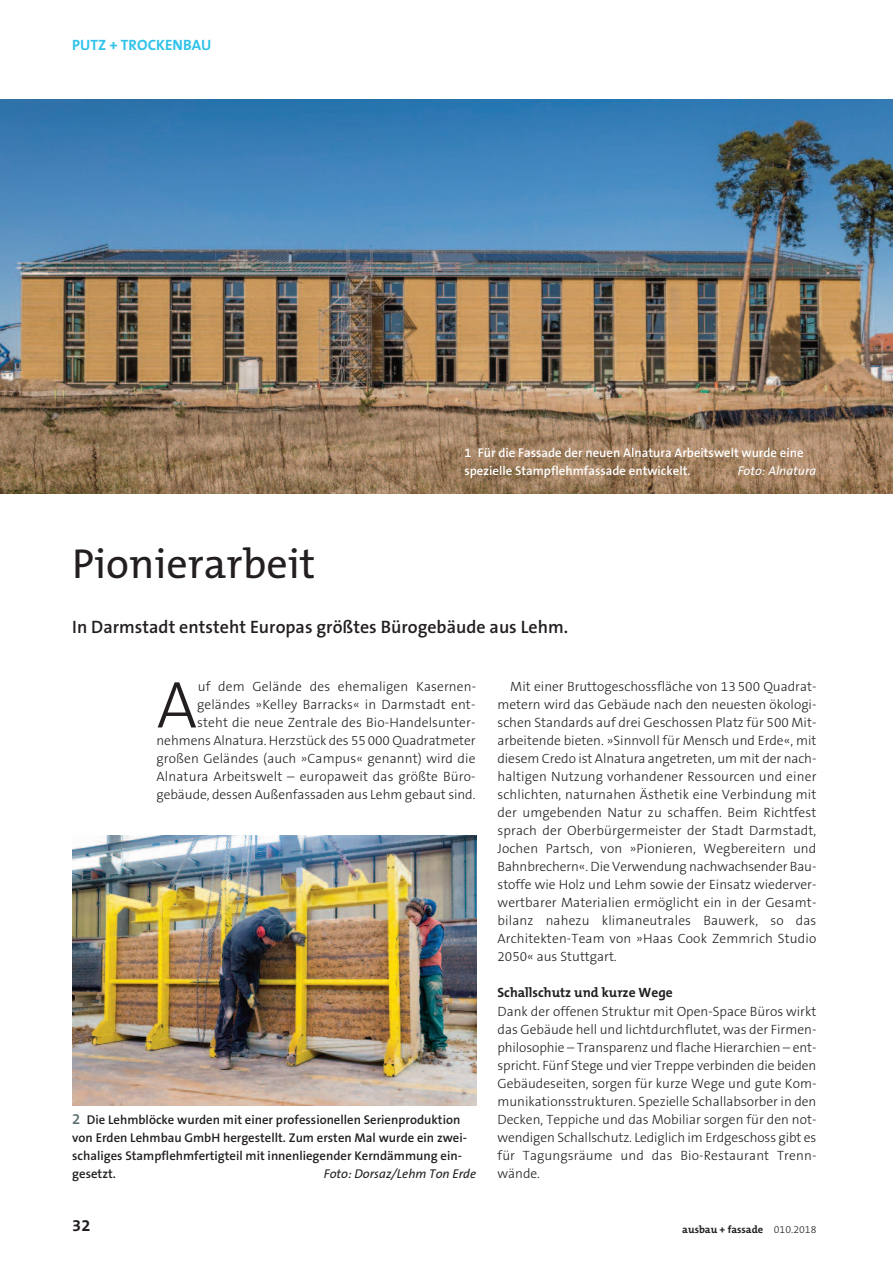
<style>
.page{position:relative;width:893px;height:1263px;background:#fff}
.page>*{position:absolute;margin:0;border:0;box-sizing:border-box;transform-origin:0 0}
.t1{font:300 66.75px "The Sans B3";color:#231f20}
.t2{font:42px "The Mix B5 Plain";color:#231f20}
.t3{font:600 18px "The Sans B6";color:#231f20}
.t4{font:700 16.5px "The Mix B7";color:#231f20}
.t5{font:700 15px "The Sans B7";color:#31c3e9}
.t6{font:300 13.5px/18px "The Sans B3";letter-spacing:.01em;color:#231f20;text-align:justify}
.t7{font:700 13.5px "The Mix B7";color:#231f20}
.t8{font:600 12.75px/18px "The Sans B6";color:#231f20}
.t9{font:600 12.75px/18px "The Sans B6";color:#fff}
.t10{font:italic 12.75px "The Sans B5 Plain";color:#231f20}
.t11{font:italic 12.75px "The Sans B5 Plain";color:#fff}
.t12{font:700 10.5px "The Mix B7";color:#231f20}
.s1{font-size:15px;color:#596a70}
.s2{font-family:"The Sans B3";font-weight:300}
</style>
<div class="page">
<img style="left:0;top:100px;width:893px;height:393px">
<img style="left:72px;top:835px;width:404px;height:270px">
<p class="t5" style="left:72px;top:37px;width:141px">PUTZ + TROCKENBAU</p>
<h2 class="t2" style="left:72px;top:542px;width:245px">Pionierarbeit</h2>
<p class="t9" style="left:464px;top:444px;width:341px">1 Für die Fassade der neuen Alnatura Arbeitswelt wurde eine spezielle Stampflehmfassade entwickelt.</p>
<p class="t11" style="left:738px;top:464px;width:80px">Foto: Alnatura</p>
<h3 class="t3" style="left:72px;top:618px;width:497px">In Darmstadt entsteht Europas größtes Bürogebäude aus Lehm.</h3>
<p class="t6" style="left:157px;top:678px;width:321px;text-align:right">uf dem Gelände des ehemaligen Kasernen&shy;geländes »Kelley Barracks« in Darmstadt ent-<br>steht die neue Zentrale des Bio-Handelsunter&shy;nehmens Alnatura. Herzstück des 55 000 Quadratmeter großen Geländes (auch »Campus« genannt) wird die Alnatura Arbeitswelt – europaweit das größte Büro&shy;gebäude, dessen Außenfassaden aus Lehm gebaut sind.</p>
<h1 class="t1" style="left:157px;top:670px;width:42px">A</h1>
<p class="t8" style="left:72px;top:1110px;width:396px"><span class="s1">2</span> Die Lehmblöcke wurden mit einer professionellen Serienproduktion von Erden Lehmbau GmbH hergestellt. Zum ersten Mal wurde ein zwei&shy;schaliges Stampflehmfertigteil mit innenliegender Kerndämmung ein&shy;gesetzt.</p>
<p class="t10" style="left:324px;top:1166px;width:154px">Foto: Dorsaz/Lehm Ton Erde</p>
<p class="t6" style="left:497px;top:678px;width:320px;text-indent:13px">Mit einer Bruttogeschossfläche von 13 500 Quadrat&shy;metern wird das Gebäude nach den neuesten ökologi&shy;schen Standards auf drei Geschossen Platz für 500 Mit&shy;arbeitende bieten. »Sinnvoll für Mensch und Erde«, mit diesem Credo ist Alnatura angetreten, um mit der nach&shy;haltigen Nutzung vorhandener Ressourcen und einer schlichten, naturnahen Ästhetik eine Verbindung mit der umgebenden Natur zu schaffen. Beim Richtfest sprach der Oberbürgermeister der Stadt Darmstadt, Jochen Partsch, von »Pionieren, Wegbereitern und Bahnbrechern«. Die Verwendung nachwachsender Bau&shy;stoffe wie Holz und Lehm sowie der Einsatz wiederver&shy;wertbarer Materialien ermöglicht ein in der Gesamt&shy;bilanz nahezu klimaneutrales Bauwerk, so das Architekten-Team von »Haas Cook Zemmrich Studio 2050« aus Stuttgart.</p>
<p class="t7" style="left:497px;top:986px;width:177px">Schallschutz und kurze Wege</p>
<p class="t6" style="left:497px;top:1002px;width:320px">Dank der offenen Struktur mit Open-Space Büros wirkt das Gebäude hell und lichtdurchflutet, was der Firmen&shy;philosophie – Transparenz und flache Hierarchien – ent&shy;spricht. Fünf Stege und vier Treppe verbinden die beiden Gebäudeseiten, sorgen für kurze Wege und gute Kom&shy;munikationsstrukturen. Spezielle Schallabsorber in den Decken, Teppiche und das Mobiliar sorgen für den not&shy;wendigen Schallschutz. Lediglich im Erdgeschoss gibt es für Tagungsräume und das Bio-Restaurant Trenn&shy;wände.</p>
<p class="t4" style="left:72px;top:1217px;width:20px">32</p>
<p class="t12" style="left:682px;top:1224px;width:136px">ausbau + fassade <span class="s2">010.2018</span></p>
</div>
